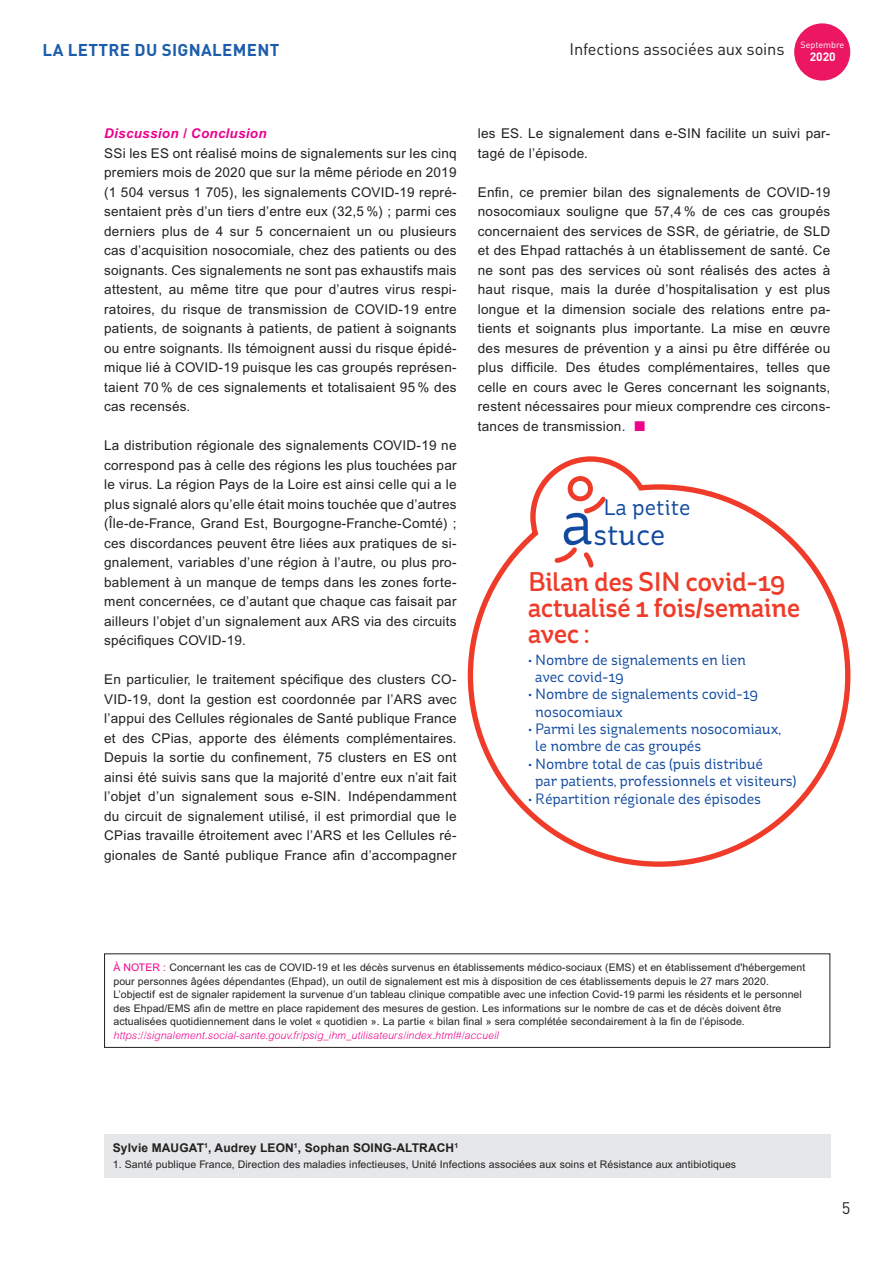
<style>
.page{position:relative;width:893px;height:1263px;background:#fff}
.page>*{position:absolute;margin:0;border:0;box-sizing:border-box;transform-origin:0 0}
.t1{font:30.15px "St Ryde";color:#114aa0}
.t2{font:500 27px/26.4px "St Ryde";letter-spacing:-.02em;color:#ef3c2a}
.t3{font:22.5px "St Ryde";color:#114aa0}
.t4{font:700 16.95px "DIN Pro";letter-spacing:.02em;color:#1c5dab}
.t5{font:16.5px "DIN Pro";letter-spacing:-.01em;color:#231f20}
.t6{font:15px/17.4px "St Ryde";letter-spacing:-.01em;color:#114aa0}
.TC{font:13.5px/19.5px "Arial";letter-spacing:.02em;color:#231f20;text-align:justify}
.TC-2{font:italic 700 13.5px "Arial";letter-spacing:.02em;color:#ed028c}
.t7{font:700 12px "Arial";letter-spacing:.01em;color:#231f20}
.t8{font:700 12px "DIN Pro";color:#fff}
.t9{font:10.5px/13.5px "Arial";letter-spacing:.01em;color:#231f20}
.t10{font:italic 300 10.5px "Arial";letter-spacing:.01em;color:#ed028c}
.t11{font:9px "DIN Pro";color:#fff}
.s1{font-size:64.5px}
.s2{color:#ed028c}
</style>
<div class="page">
<div style="left:794px;top:23px;width:56px;height:58px;background:#ed1761;border-radius:50%"></div>
<div style="left:104px;top:1134px;width:726px;height:44px;background:#e6e7e9"></div>
<div style="left:104px;top:953px;width:726px;height:95px;border:1px solid #231f20"></div>
<svg style="left:467px;top:456px;width:384px;height:411px"></svg>
<svg style="left:551px;top:543px;width:46px;height:28px"></svg>
<svg style="left:581px;top:492px;width:29px;height:25px"></svg>
<div style="left:570px;top:478px;width:20px;height:21px;background:#fff;border-radius:50%"></div>
<div style="left:568px;top:476px;width:25px;height:25px;border:5px solid #ef3c2a;border-radius:50%"></div>
<p class="t4" style="left:43px;top:38px;width:238px">LA LETTRE DU SIGNALEMENT</p>
<p class="t5" style="left:570px;top:38px;width:216px">Infections associées aux soins</p>
<p class="t11" style="left:800px;top:39px;width:45px">Septembre</p>
<p class="t8" style="left:810px;top:49px;width:28px">2020</p>
<p class="TC-2" style="left:104px;top:125px;width:164px">Discussion / Conclusion</p>
<p class="TC" style="left:104px;top:143px;width:354px">SSi les ES ont réalisé moins de signalements sur les cinq premiers mois de 2020 que sur la même période en 2019 (1 504 versus 1 705), les signalements COVID-19 repré&shy;sentaient près d’un tiers d’entre eux (32,5 %) ; parmi ces derniers plus de 4 sur 5 concernaient un ou plusieurs cas d’acquisition nosocomiale, chez des patients ou des soignants. Ces signalements ne sont pas exhaustifs mais attestent, au même titre que pour d’autres virus respi&shy;ratoires, du risque de transmission de COVID-19 entre patients, de soignants à patients, de patient à soignants ou entre soignants. Ils témoignent aussi du risque épidé&shy;mique lié à COVID-19 puisque les cas groupés représen&shy;taient 70 % de ces signalements et totalisaient 95 % des cas recensés.</p>
<p class="TC" style="left:104px;top:436px;width:354px">La distribution régionale des signalements COVID-19 ne correspond pas à celle des régions les plus touchées par le virus. La région Pays de la Loire est ainsi celle qui a le plus signalé alors qu’elle était moins touchée que d’autres (Île-de-France, Grand Est, Bourgogne-Franche-Comté) ; ces discordances peuvent être liées aux pratiques de si&shy;gnalement, variables d’une région à l’autre, ou plus pro&shy;bablement à un manque de temps dans les zones forte&shy;ment concernées, ce d’autant que chaque cas faisait par ailleurs l’objet d’un signalement aux ARS via des circuits spécifiques COVID-19.</p>
<p class="TC" style="left:104px;top:670px;width:354px">En particulier, le traitement spécifique des clusters CO-VID-19, dont la gestion est coordonnée par l’ARS avec l’appui des Cellules régionales de Santé publique France et des CPias, apporte des éléments complémentaires.<br>Depuis la sortie du confinement, 75 clusters en ES ont ainsi été suivis sans que la majorité d’entre eux n’ait fait l’objet d’un signalement sous e-SIN. Indépendamment du circuit de signalement utilisé, il est primordial que le CPias travaille étroitement avec l’ARS et les Cellules ré&shy;gionales de Santé publique France afin d’accompagner</p>
<p class="TC" style="left:478px;top:124px;width:354px">les ES. Le signalement dans e-SIN facilite un suivi par&shy;tagé de l’épisode.</p>
<p class="TC" style="left:478px;top:182px;width:354px">Enfin, ce premier bilan des signalements de COVID-19 nosocomiaux souligne que 57,4 % de ces cas groupés concernaient des services de SSR, de gériatrie, de SLD et des Ehpad rattachés à un établissement de santé. Ce ne sont pas des services où sont réalisés des actes à haut risque, mais la durée d’hospitalisation y est plus longue et la dimension sociale des relations entre pa&shy;tients et soignants plus importante. La mise en œuvre des mesures de prévention y a ainsi pu être différée ou plus difficile. Des études complémentaires, telles que celle en cours avec le Geres concernant les soignants, restent nécessaires pour mieux comprendre ces circons&shy;tances de transmission.</p>
<p class="t3" style="left:604px;top:493px;width:88px">La petite</p>
<p class="t1" style="left:562px;top:516px;width:105px"><span class="s1">a</span>stuce</p>
<p class="t2" style="left:528px;top:569px;width:274px">Bilan des SIN covid-19 actualisé 1 fois/semaine avec :</p>
<p class="t6" style="left:535px;top:651px;width:212px;text-indent:-7px">• Nombre de signalements en lien avec covid-19</p>
<p class="t6" style="left:535px;top:686px;width:224px;text-indent:-7px">• Nombre de signalements covid-19 nosocomiaux</p>
<p class="t6" style="left:535px;top:720px;width:247px;text-indent:-7px">• Parmi les signalements nosocomiaux, le nombre de cas groupés</p>
<p class="t6" style="left:535px;top:755px;width:262px;text-indent:-7px">• Nombre total de cas (puis distribué<br>par patients, professionnels et visiteurs)</p>
<p class="t6" style="left:528px;top:790px;width:235px">• Répartition régionale des épisodes</p>
<p class="t9" style="left:113px;top:960px;width:693px"><span class="s2">À NOTER :</span> Concernant les cas de COVID-19 et les décès survenus en établissements médico-sociaux (EMS) et en établissement d'hébergement pour personnes âgées dépendantes (Ehpad), un outil de signalement est mis à disposition de ces établissements depuis le 27 mars 2020.</p>
<p class="t9" style="left:113px;top:987px;width:690px">L’objectif est de signaler rapidement la survenue d’un tableau clinique compatible avec une infection Covid-19 parmi les résidents et le personnel des Ehpad/EMS afin de mettre en place rapidement des mesures de gestion. Les informations sur le nombre de cas et de décès doivent être actualisées quotidiennement dans le volet « quotidien ». La partie « bilan final » sera complétée secondairement à la fin de l’épisode.</p>
<p class="t10" style="left:113px;top:1029px;width:387px">https://signalement.social-sante.gouv.fr/psig_ihm_utilisateurs/index.html#/accueil</p>
<p class="t7" style="left:113px;top:1139px;width:347px">Sylvie MAUGAT<sup>1</sup>, Audrey LEON<sup>1</sup>, Sophan SOING-ALTRACH<sup>1</sup></p>
<p class="t9" style="left:113px;top:1158px;width:625px">1. Santé publique France, Direction des maladies infectieuses, Unité Infections associées aux soins et Résistance aux antibiotiques</p>
<p class="t5" style="left:842px;top:1197px;width:10px">5</p>
</div>
